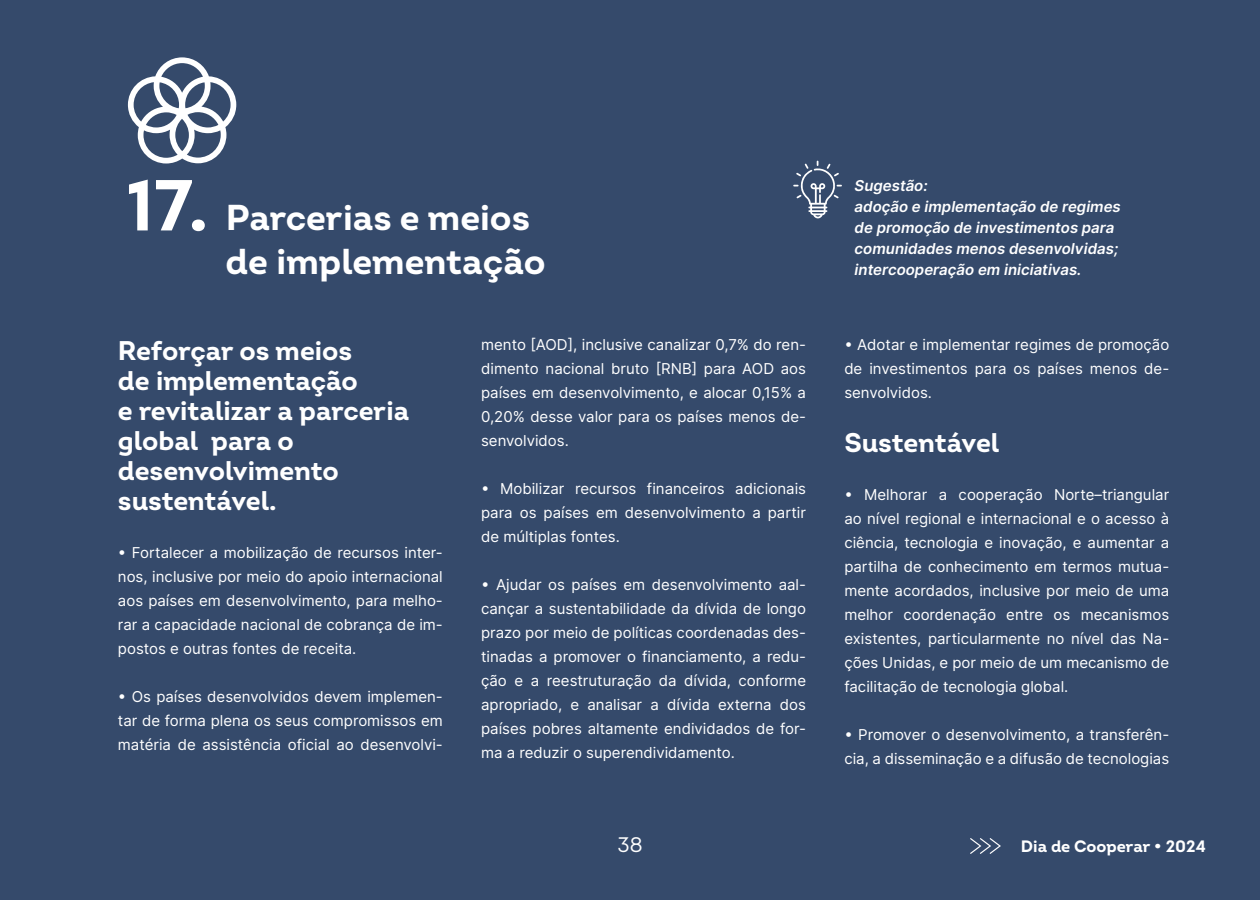
<style>
.page{position:relative;width:1260px;height:900px;background:#354a6b}
.page>*{position:absolute;margin:0;border:0;box-sizing:border-box;transform-origin:0 0}
.t1{font:700 36px/43.2px "Intro";color:#fff}
.t2{font:700 27px/30px "Intro";color:#fff}
.t3{font:21px "Intro";color:#fff}
.t4{font:700 16.5px "Intro";color:#fff}
.t5{font:15px/24px "Inter";color:#fff;text-align:justify}
.t6{font:italic 600 15px/21px "Inter";color:#fff}
.s1{font-size:72px}
</style>
<div class="page">
<svg style="left:128px;top:57px;width:108px;height:107px"></svg>
<svg style="left:793px;top:161px;width:49px;height:57px"></svg>
<svg style="left:970px;top:838px;width:31px;height:16px"></svg>
<h1 class="t1" style="left:226px;top:196px;width:322px;text-indent:-98px"><span class="s1">17.</span> Parcerias e meios de implementação</h1>
<p class="t6" style="left:855px;top:175px;width:268px">Sugestão:<br>adoção e implementação de regimes de promoção de investimentos para comunidades menos desenvolvidas; intercooperação em iniciativas.</p>
<h2 class="t2" style="left:118px;top:336px;width:293px">Reforçar os meios<br>de implementação<br>e revitalizar a parceria global para o desenvolvimento sustentável.</h2>
<p class="t5" style="left:118px;top:541px;width:326px">• Fortalecer a mobilização de recursos inter&shy;nos, inclusive por meio do apoio internacional aos países em desenvolvimento, para melho&shy;rar a capacidade nacional de cobrança de im&shy;postos e outras fontes de receita.</p>
<p class="t5" style="left:118px;top:685px;width:326px">• Os países desenvolvidos devem implemen&shy;tar de forma plena os seus compromissos em matéria de assistência oficial ao desenvolvi-</p>
<p class="t5" style="left:481px;top:332px;width:326px">mento [AOD], inclusive canalizar 0,7% do ren&shy;dimento nacional bruto [RNB] para AOD aos países em desenvolvimento, e alocar 0,15% a 0,20% desse valor para os países menos de&shy;senvolvidos.</p>
<p class="t5" style="left:481px;top:476px;width:326px">• Mobilizar recursos financeiros adicionais para os países em desenvolvimento a partir de múltiplas fontes.</p>
<p class="t5" style="left:481px;top:572px;width:326px">• Ajudar os países em desenvolvimento aal&shy;cançar a sustentabilidade da dívida de longo prazo por meio de políticas coordenadas des&shy;tinadas a promover o financiamento, a redu&shy;ção e a reestruturação da dívida, conforme apropriado, e analisar a dívida externa dos países pobres altamente endividados de for&shy;ma a reduzir o superendividamento.</p>
<p class="t5" style="left:844px;top:332px;width:326px">• Adotar e implementar regimes de promoção de investimentos para os países menos de&shy;senvolvidos.</p>
<h2 class="t2" style="left:844px;top:427px;width:156px">Sustentável</h2>
<p class="t5" style="left:844px;top:482px;width:326px">• Melhorar a cooperação Norte–triangular ao nível regional e internacional e o acesso à ciência, tecnologia e inovação, e aumentar a partilha de conhecimento em termos mutua&shy;mente acordados, inclusive por meio de uma melhor coordenação entre os mecanismos existentes, particularmente no nível das Na&shy;ções Unidas, e por meio de um mecanismo de facilitação de tecnologia global.</p>
<p class="t5" style="left:844px;top:722px;width:326px">• Promover o desenvolvimento, a transferên&shy;cia, a disseminação e a difusão de tecnologias</p>
<h3 class="t3" style="left:617px;top:832px;width:27px">38</h3>
<p class="t4" style="left:1021px;top:836px;width:187px">Dia de Cooperar • 2024</p>
</div>
